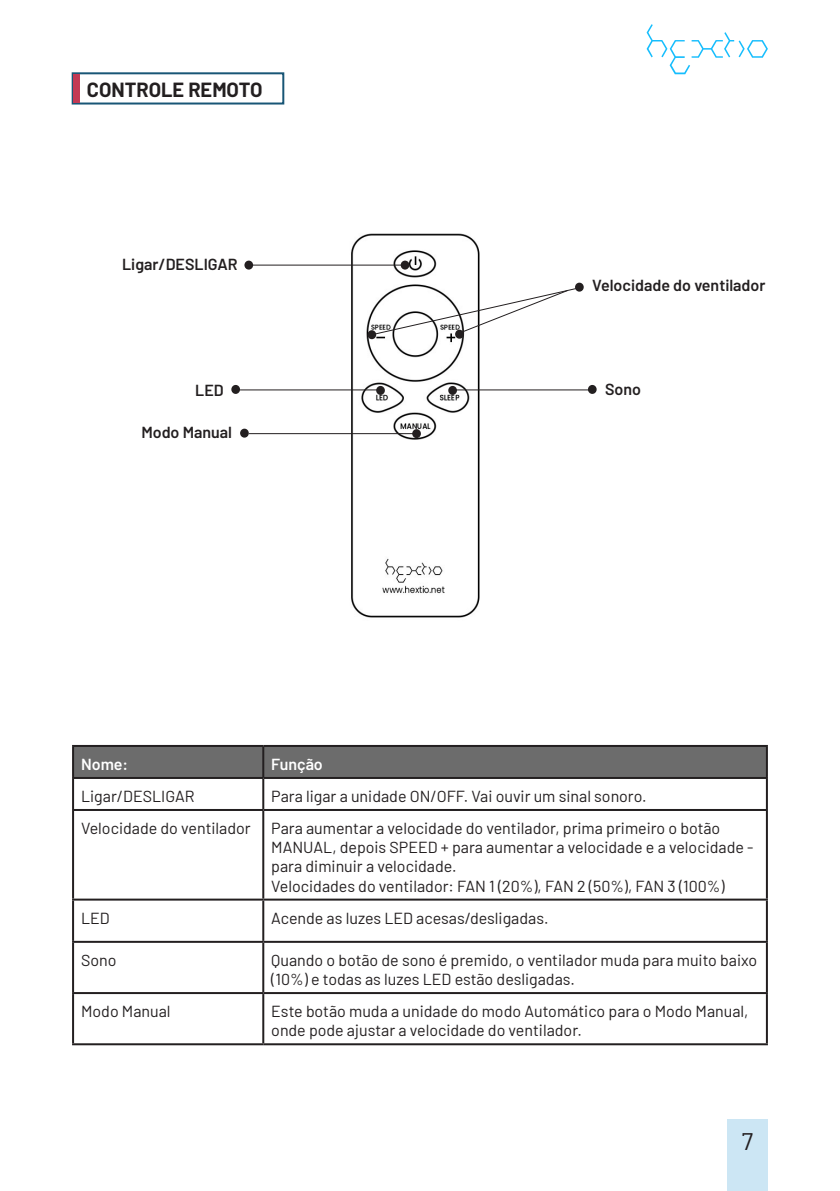
<style>
.page{position:relative;width:840px;height:1191px;background:#fff}
.page>*{position:absolute;margin:0;border:0;box-sizing:border-box;transform-origin:0 0}
.t1{font:24px "Barlow";color:#231f20}
.t2{font:700 20px "Barlow";color:#231f20}
.t3{font:16px/19.2px "Barlow";color:#231f20}
.t4{font:600 16px "Barlow";color:#231f20}
.t5{font:600 16px "Barlow";color:#fff}
</style>
<div class="page">
<div style="left:726px;top:1119px;width:41px;height:72px;background:#cce6f4"></div>
<img style="left:345px;top:233px;width:140px;height:385px">
<div style="left:401px;top:262px;width:7px;height:6px;background:#231f20;border-radius:50%"></div>
<div style="left:400px;top:261px;width:9px;height:8px;border:2px solid #231f20;border-radius:50%"></div>
<div style="left:367px;top:330px;width:9px;height:9px;border:2px solid #231f20;border-radius:50%"></div>
<div style="left:588px;top:386px;width:7px;height:7px;background:#231f20;border-radius:50%"></div>
<div style="left:587px;top:385px;width:9px;height:9px;border:2px solid #231f20;border-radius:50%"></div>
<div style="left:574px;top:283px;width:9px;height:9px;border:2px solid #231f20;border-radius:50%"></div>
<div style="left:232px;top:386px;width:7px;height:7px;background:#231f20;border-radius:50%"></div>
<div style="left:231px;top:385px;width:9px;height:9px;border:2px solid #231f20;border-radius:50%"></div>
<div style="left:241px;top:429px;width:7px;height:7px;background:#231f20;border-radius:50%"></div>
<div style="left:240px;top:428px;width:9px;height:9px;border:2px solid #231f20;border-radius:50%"></div>
<div style="left:455px;top:330px;width:8px;height:9px;border:2px solid #231f20;border-radius:50%"></div>
<div style="left:449px;top:387px;width:6px;height:7px;background:#231f20;border-radius:50%"></div>
<div style="left:448px;top:386px;width:8px;height:9px;border:2px solid #231f20;border-radius:50%"></div>
<div style="left:377px;top:387px;width:6px;height:7px;background:#231f20;border-radius:50%"></div>
<div style="left:376px;top:386px;width:8px;height:9px;border:2px solid #231f20;border-radius:50%"></div>
<div style="left:413px;top:430px;width:6px;height:7px;background:#231f20;border-radius:50%"></div>
<div style="left:412px;top:429px;width:8px;height:9px;border:2px solid #231f20;border-radius:50%"></div>
<div style="left:245px;top:262px;width:7px;height:6px;background:#231f20;border-radius:50%"></div>
<div style="left:244px;top:261px;width:9px;height:8px;border:2px solid #231f20;border-radius:50%"></div>
<hr style="left:249px;top:265px;width:156px;height:1px;background:#231f20">
<svg style="left:370px;top:286px;width:213px;height:50px"></svg>
<hr style="left:452px;top:389px;width:138px;height:1px;background:#231f20">
<hr style="left:240px;top:389px;width:140px;height:1px;background:#231f20">
<hr style="left:249px;top:433px;width:167px;height:1px;background:#231f20">
<div style="left:72px;top:72px;width:212px;height:32px;border:2px solid #195676"></div>
<div style="left:74px;top:747px;width:691px;height:30px;background:#6c6c6c"></div>
<hr style="left:72px;top:745px;width:191px;height:2px;background:#231f20">
<hr style="left:72px;top:747px;width:2px;height:30px;background:#231f20">
<hr style="left:263px;top:745px;width:504px;height:2px;background:#231f20">
<hr style="left:262px;top:747px;width:2px;height:30px;background:#231f20">
<hr style="left:765px;top:747px;width:2px;height:30px;background:#231f20">
<hr style="left:72px;top:777px;width:191px;height:2px;background:#231f20">
<hr style="left:72px;top:779px;width:2px;height:30px;background:#231f20">
<hr style="left:263px;top:777px;width:504px;height:2px;background:#231f20">
<hr style="left:262px;top:779px;width:2px;height:30px;background:#231f20">
<hr style="left:765px;top:779px;width:2px;height:30px;background:#231f20">
<hr style="left:72px;top:809px;width:191px;height:2px;background:#231f20">
<hr style="left:72px;top:811px;width:2px;height:87px;background:#231f20">
<hr style="left:263px;top:809px;width:504px;height:2px;background:#231f20">
<hr style="left:262px;top:811px;width:2px;height:87px;background:#231f20">
<hr style="left:765px;top:811px;width:2px;height:87px;background:#231f20">
<hr style="left:72px;top:898px;width:191px;height:2px;background:#231f20">
<hr style="left:72px;top:900px;width:2px;height:40px;background:#231f20">
<hr style="left:263px;top:898px;width:504px;height:2px;background:#231f20">
<hr style="left:262px;top:900px;width:2px;height:40px;background:#231f20">
<hr style="left:765px;top:900px;width:2px;height:40px;background:#231f20">
<hr style="left:72px;top:940px;width:191px;height:2px;background:#231f20">
<hr style="left:72px;top:942px;width:2px;height:50px;background:#231f20">
<hr style="left:263px;top:940px;width:504px;height:2px;background:#231f20">
<hr style="left:262px;top:942px;width:2px;height:50px;background:#231f20">
<hr style="left:765px;top:942px;width:2px;height:50px;background:#231f20">
<hr style="left:72px;top:992px;width:191px;height:2px;background:#231f20">
<hr style="left:72px;top:994px;width:2px;height:49px;background:#231f20">
<hr style="left:263px;top:992px;width:504px;height:2px;background:#231f20">
<hr style="left:262px;top:994px;width:2px;height:49px;background:#231f20">
<hr style="left:765px;top:994px;width:2px;height:49px;background:#231f20">
<hr style="left:72px;top:1043px;width:191px;height:2px;background:#231f20">
<hr style="left:263px;top:1043px;width:504px;height:2px;background:#231f20">
<div style="left:74px;top:74px;width:6px;height:29px;background:#c33a54"></div>
<svg style="left:646px;top:24px;width:121px;height:50px"></svg>
<p class="t2" style="left:87px;top:75px;width:177px">CONTROLE REMOTO</p>
<p class="t4" style="left:122px;top:253px;width:117px">Ligar/DESLIGAR</p>
<p class="t4" style="left:592px;top:273px;width:175px">Velocidade do ventilador</p>
<p class="t4" style="left:195px;top:378px;width:30px">LED</p>
<p class="t4" style="left:604px;top:378px;width:37px">Sono</p>
<p class="t4" style="left:141px;top:420px;width:92px">Modo Manual</p>
<p class="t5" style="left:81px;top:752px;width:49px">Nome:</p>
<p class="t5" style="left:271px;top:752px;width:53px">Função</p>
<p class="t3" style="left:81px;top:785px;width:115px">Ligar/DESLIGAR</p>
<p class="t3" style="left:271px;top:785px;width:377px">Para ligar a unidade ON/OFF. Vai ouvir um sinal sonoro.</p>
<p class="t3" style="left:81px;top:817px;width:171px">Velocidade do ventilador</p>
<p class="t3" style="left:271px;top:817px;width:483px">Para aumentar a velocidade do ventilador, prima primeiro o botão MANUAL, depois SPEED + para aumentar a velocidade e a velocidade - para diminuir a velocidade.<br>Velocidades do ventilador: FAN 1 (20%), FAN 2 (50%), FAN 3 (100%)</p>
<p class="t3" style="left:81px;top:907px;width:30px">LED</p>
<p class="t3" style="left:271px;top:907px;width:278px">Acende as luzes LED acesas/desligadas.</p>
<p class="t3" style="left:81px;top:949px;width:37px">Sono</p>
<p class="t3" style="left:271px;top:949px;width:487px">Quando o botão de sono é premido, o ventilador muda para muito baixo (10%) e todas as luzes LED estão desligadas.</p>
<p class="t3" style="left:81px;top:1000px;width:91px">Modo Manual</p>
<p class="t3" style="left:271px;top:1000px;width:478px">Este botão muda a unidade do modo Automático para o Modo Manual, onde pode ajustar a velocidade do ventilador.</p>
<h1 class="t1" style="left:741px;top:1124px;width:13px">7</h1>
</div>
